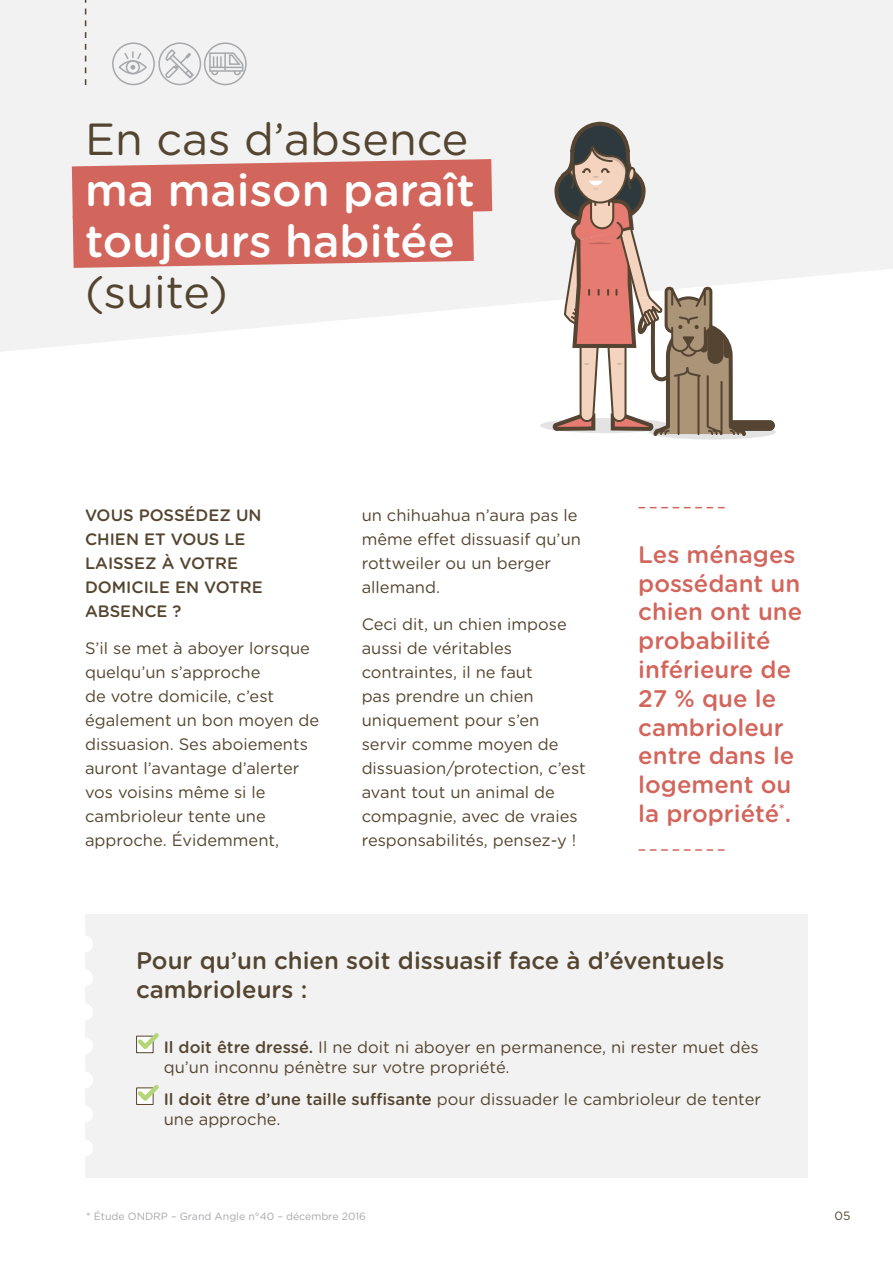
<style>
.page{position:relative;width:893px;height:1263px;background:#fff}
.page>*{position:absolute;margin:0;border:0;box-sizing:border-box;transform-origin:0 0}
.t1{font:500 45px/51px "Gotham Rounded";color:#fff}
.t2{font:45px "Gotham Rounded";color:#544530}
.t3{font:500 24px/28.8px "Gotham Rounded";color:#d2665c}
.t4{font:500 24px/28.8px "Gotham Rounded";color:#544530}
.t5{font:16.5px/24px "Gotham Rounded";color:#544530}
.t6{font:500 16.5px/24px "Gotham Rounded";color:#544530}
.t7{font:12px "Gotham Rounded";color:#544530}
.t8{font:10.5px "Gotham Rounded";color:#a6a8ab}
.s1{font-weight:500}
</style>
<div class="page">
<svg style="left:0;top:0;width:893px;height:351px;fill:#f2f2f2"></svg>
<div style="left:85px;top:914px;width:723px;height:264px;background:#f2f2f2"></div>
<svg style="left:136px;top:1033px;width:23px;height:20px"></svg>
<svg style="left:136px;top:1084px;width:23px;height:21px"></svg>
<div style="left:76px;top:935px;width:17px;height:17px;background:#fff;border-radius:50%"></div>
<div style="left:76px;top:969px;width:17px;height:17px;background:#fff;border-radius:50%"></div>
<div style="left:76px;top:1003px;width:17px;height:17px;background:#fff;border-radius:50%"></div>
<div style="left:76px;top:1037px;width:17px;height:17px;background:#fff;border-radius:50%"></div>
<div style="left:76px;top:1071px;width:17px;height:17px;background:#fff;border-radius:50%"></div>
<div style="left:76px;top:1105px;width:17px;height:17px;background:#fff;border-radius:50%"></div>
<div style="left:76px;top:1139px;width:17px;height:17px;background:#fff;border-radius:50%"></div>
<svg style="left:85px;top:0;width:1px;height:85px"></svg>
<svg style="left:639px;top:507px;width:85px;height:1px"></svg>
<svg style="left:639px;top:849px;width:85px;height:2px"></svg>
<div style="left:158px;top:42px;width:43px;height:43px;border:2px solid #a6a8ab;border-radius:50%"></div>
<div style="left:112px;top:42px;width:43px;height:43px;border:2px solid #a6a8ab;border-radius:50%"></div>
<svg style="left:72px;top:159px;width:420px;height:109px;background:#d47269"></svg>
<div style="left:648px;top:424px;width:128px;height:15px;background:#e3e3e4;border-radius:50%"></div>
<div style="left:540px;top:418px;width:131px;height:15px;background:#e3e3e4;border-radius:50%"></div>
<div style="left:706px;top:422px;width:67px;height:7px;background:#544431;border-radius:3px"></div>
<div style="left:704px;top:420px;width:71px;height:11px;border:4px solid #544431;border-radius:3px"></div>
<svg style="left:552px;top:119px;width:196px;height:319px"></svg>
<div style="left:118px;top:60px;width:29px;height:14px;border:2px solid #a6a8ab;border-radius:50%"></div>
<div style="left:126px;top:60px;width:14px;height:14px;border:2px solid #a6a8ab;border-radius:50%"></div>
<svg style="left:123px;top:52px;width:20px;height:18px"></svg>
<svg style="left:164px;top:48px;width:31px;height:32px"></svg>
<div style="left:204px;top:42px;width:43px;height:43px;border:2px solid #a6a8ab;border-radius:50%"></div>
<svg style="left:208px;top:52px;width:36px;height:24px"></svg>
<hr style="left:210px;top:67px;width:33px;height:1px;background:#a6a8ab">
<h1 class="t2" style="left:85px;top:108px;width:385px">En cas d’absence</h1>
<h1 class="t1" style="left:85px;top:163px;width:392px">ma maison paraît toujours habitée</h1>
<h1 class="t2" style="left:85px;top:261px;width:145px">(suite)</h1>
<p class="t6" style="left:85px;top:502px;width:179px">VOUS POSSÉDEZ UN<br>CHIEN ET VOUS LE<br>LAISSEZ À VOTRE<br>DOMICILE EN VOTRE<br>ABSENCE ?</p>
<p class="t5" style="left:85px;top:635px;width:236px">S’il se met à aboyer lorsque quelqu’un s’approche<br>de votre domicile, c’est également un bon moyen de dissuasion. Ses aboiements auront l’avantage d’alerter vos voisins même si le cambrioleur tente une approche. Évidemment,</p>
<p class="t5" style="left:362px;top:503px;width:221px">un chihuahua n’aura pas le même effet dissuasif qu’un rottweiler ou un berger allemand.</p>
<p class="t5" style="left:362px;top:611px;width:226px">Ceci dit, un chien impose aussi de véritables contraintes, il ne faut<br>pas prendre un chien uniquement pour s’en servir comme moyen de dissuasion/protection, c’est avant tout un animal de compagnie, avec de vraies responsabilités, pensez-y !</p>
<h2 class="t3" style="left:638px;top:539px;width:165px">Les ménages possédant un chien ont une probabilité inférieure de<br>27 % que le cambrioleur entre dans le logement ou la propriété<sup>*</sup>.</h2>
<h2 class="t4" style="left:136px;top:945px;width:590px">Pour qu’un chien soit dissuasif face à d’éventuels cambrioleurs :</h2>
<p class="t5" style="left:164px;top:1037px;width:596px;line-height:19.8px"><span class="s1">Il doit être dressé.</span> Il ne doit ni aboyer en permanence, ni rester muet dès qu’un inconnu pénètre sur votre propriété.</p>
<p class="t5" style="left:164px;top:1088px;width:599px;line-height:19.8px"><span class="s1">Il doit être d’une taille suffisante</span> pour dissuader le cambrioleur de tenter une approche.</p>
<p class="t8" style="left:86px;top:1209px;width:281px">* Étude ONDRP – Grand Angle n°40 – décembre 2016</p>
<p class="t7" style="left:834px;top:1208px;width:17px">05</p>
</div>
